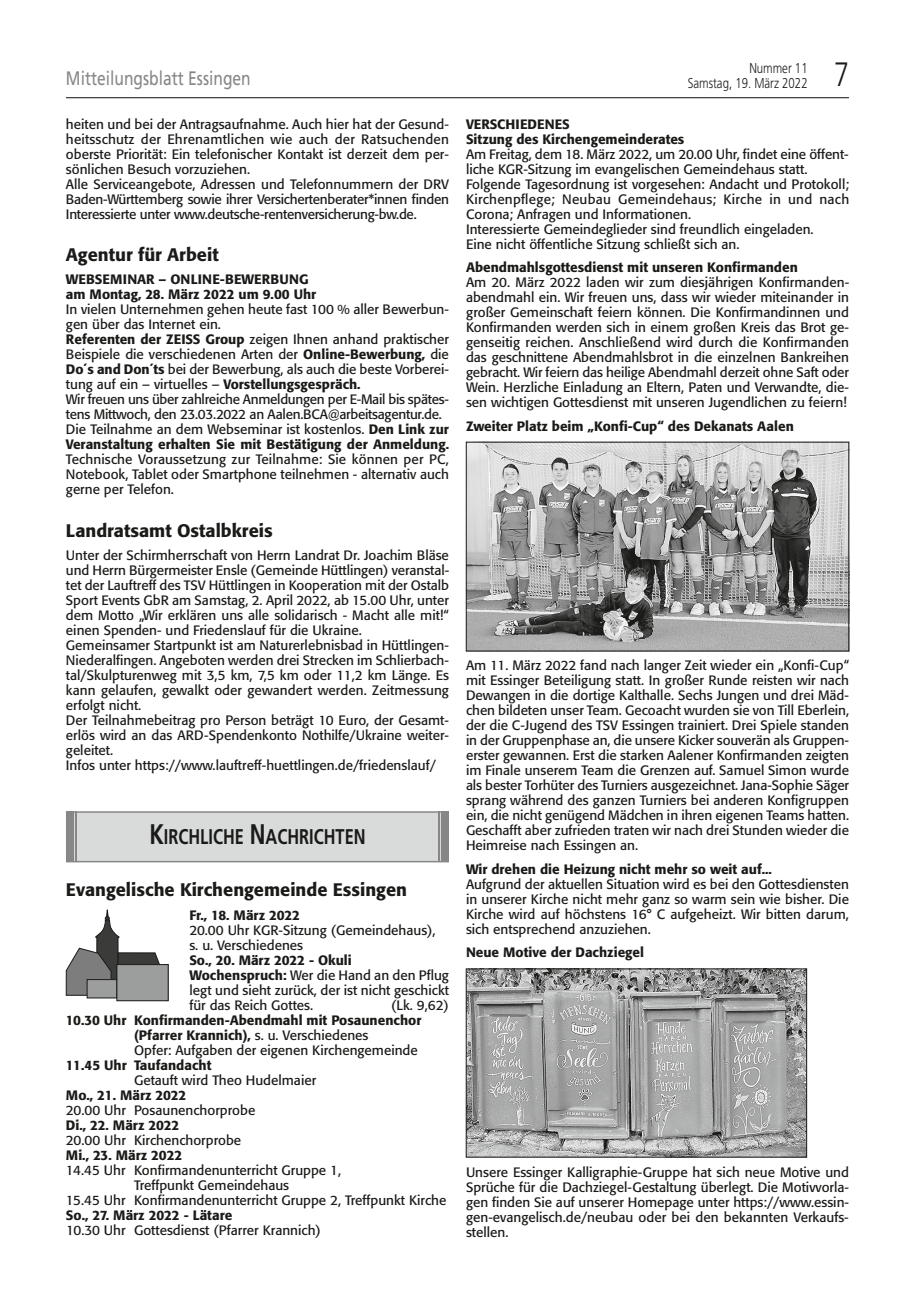
<style>
.page{position:relative;width:915px;height:1297px;background:#fff}
.page>*{position:absolute;margin:0;border:0;box-sizing:border-box;transform-origin:0 0}
.t1{font:300 33.75px "Frutiger";color:#1a1a18;scale:.8 1}
.t2{font:700 21.3px "Frutiger";color:#1a1a18;scale:.77 1}
.t3{font:19.5px "Frutiger";color:#868786;scale:.8 1}
.t4{font:500 18px "Formata";color:#1a1a18}
.t5{font:300 14.25px "Frutiger";color:#1a1a18;scale:.8 1}
.t6{font:13.5px/15px "Formata";color:#1a1a18}
.t7{font:500 13.5px/15px "Formata";color:#1a1a18}
.s1{font-weight:500}
.s2{font-size:28.35px}
.s3{font-weight:400}
</style>
<div class="page">
<hr style="left:66px;top:97px;width:782px;height:1px;background:#1a1a18">
<div style="left:67px;top:813px;width:380px;height:48px;background:#d9dada"></div>
<div style="left:66px;top:811px;width:383px;height:51px;border:2px solid #868786"></div>
<div style="left:441px;top:811px;width:8px;height:51px;background:#868786"></div>
<hr style="left:438px;top:811px;width:1px;height:51px;background:#868786">
<div style="left:66px;top:811px;width:7px;height:51px;background:#868786"></div>
<hr style="left:75px;top:811px;width:2px;height:51px;background:#868786">
<div style="left:117px;top:964px;width:51px;height:37px;background:#9c9d9d"></div>
<div style="left:117px;top:964px;width:51px;height:37px;border:1px solid #1a1a18"></div>
<svg style="left:66px;top:910px;width:97px;height:86px"></svg>
<img style="left:468px;top:444px;width:378px;height:205px">
<img style="left:468px;top:971px;width:336px;height:184px">
<div style="left:466px;top:969px;width:340px;height:188px;border:1px solid #1a1a18"></div>
<p class="t5" style="left:749px;top:60px;width:74px">Nummer 11</p>
<h3 class="t3" style="left:66px;top:66px;width:232px">Mitteilungsblatt Essingen</h3>
<p class="t5" style="left:687px;top:75px;width:151px">Samstag, 19. März 2022</p>
<h1 class="t1" style="left:833px;top:55px;width:20px">7</h1>
<p class="t6" style="left:66px;top:116px;width:384px">heiten und bei der Antragsaufnahme. Auch hier hat der Gesund&shy;heitsschutz der Ehrenamtlichen wie auch der Ratsuchenden oberste Priorität: Ein telefonischer Kontakt ist derzeit dem per&shy;sönlichen Besuch vorzuziehen.<br>Alle Serviceangebote, Adressen und Telefonnummern der DRV Baden-Württemberg sowie ihrer Versichertenberater*innen finden Interessierte unter www.deutsche-rentenversicherung-bw.de.</p>
<h3 class="t4" style="left:66px;top:244px;width:154px">Agentur für Arbeit</h3>
<p class="t7" style="left:66px;top:272px;width:252px">WEBSEMINAR – ONLINE-BEWERBUNG am Montag, 28. März 2022 um 9.00 Uhr</p>
<p class="t6" style="left:66px;top:302px;width:384px">In vielen Unternehmen gehen heute fast 100 % aller Bewerbun&shy;gen über das Internet ein.<br><span class="s1">Referenten der ZEISS Group</span> zeigen Ihnen anhand praktischer Beispiele die verschiedenen Arten der <span class="s1">Online-Bewerbung,</span> die <span class="s1">Do´s and Don´ts</span> bei der Bewerbung, als auch die beste Vorberei&shy;tung auf ein – virtuelles – <span class="s1">Vorstellungsgespräch.<br></span>Wir freuen uns über zahlreiche Anmeldungen per E-Mail bis spätes&shy;tens Mittwoch, den 23.03.2022 an Aalen.BCA@arbeitsagentur.de.<br>Die Teilnahme an dem Webseminar ist kostenlos. <span class="s1">Den Link zur Veranstaltung erhalten Sie mit Bestätigung der Anmeldung.</span></p>
<p class="t6" style="left:66px;top:452px;width:384px;text-align:justify">Technische Voraussetzung zur Teilnahme: Sie können per PC, Notebook, Tablet oder Smartphone teilnehmen - alternativ auch gerne per Telefon.</p>
<h3 class="t4" style="left:66px;top:519px;width:208px">Landratsamt Ostalbkreis</h3>
<p class="t6" style="left:66px;top:548px;width:384px">Unter der Schirmherrschaft von Herrn Landrat Dr. Joachim Bläse und Herrn Bürgermeister Ensle (Gemeinde Hüttlingen) veranstal&shy;tet der Lauftreff des TSV Hüttlingen in Kooperation mit der Ostalb Sport Events GbR am Samstag, 2. April 2022, ab 15.00 Uhr, unter dem Motto „Wir erklären uns alle solidarisch - Macht alle mit!“ einen Spenden- und Friedenslauf für die Ukraine.<br>Gemeinsamer Startpunkt ist am Naturerlebnisbad in Hüttlingen-Niederalfingen. Angeboten werden drei Strecken im Schlierbach&shy;tal/Skulpturenweg mit 3,5 km, 7,5 km oder 11,2 km Länge. Es kann gelaufen, gewalkt oder gewandert werden. Zeitmessung erfolgt nicht.<br>Der Teilnahmebeitrag pro Person beträgt 10 Euro, der Gesamt&shy;erlös wird an das ARD-Spendenkonto Nothilfe/Ukraine weiter&shy;geleitet.<br>Infos unter https://www.lauftreff-huettlingen.de/friedenslauf/</p>
<h2 class="t2" style="left:149px;top:824px;width:282px"><span class="s2">K</span>IRCHLICHE <span class="s2">N</span>ACHRICHTEN</h2>
<h3 class="t4" style="left:66px;top:879px;width:342px">Evangelische Kirchengemeinde Essingen</h3>
<p class="t7" style="left:189px;top:907px;width:112px">Fr., 18. März 2022</p>
<p class="t6" style="left:189px;top:922px;width:248px">20.00 Uhr KGR-Sitzung (Gemeindehaus), s. u. Verschiedenes</p>
<p class="t6" style="left:189px;top:952px;width:261px"><span class="s1">So., 20. März 2022 - Okuli<br>Wochenspruch:</span> Wer die Hand an den Pflug legt und sieht zurück, der ist nicht geschickt für das Reich Gottes.</p>
<p class="t6" style="left:391px;top:997px;width:59px">(Lk. 9,62)</p>
<p class="t7" style="left:134px;top:1012px;width:289px;text-indent:-68px">10.30 Uhr Konfirmanden-Abendmahl mit Posaunenchor (Pfarrer Krannich), <span class="s3">s. u. Verschiedenes<br>Opfer: Aufgaben der eigenen Kirchengemeinde</span></p>
<p class="t7" style="left:66px;top:1057px;width:147px">11.45 Uhr Taufandacht</p>
<p class="t6" style="left:134px;top:1072px;width:184px">Getauft wird Theo Hudelmaier</p>
<p class="t7" style="left:66px;top:1087px;width:122px">Mo., 21. März 2022</p>
<p class="t6" style="left:66px;top:1102px;width:191px">20.00 Uhr Posaunenchorprobe</p>
<p class="t7" style="left:66px;top:1117px;width:115px">Di., 22. März 2022</p>
<p class="t6" style="left:66px;top:1132px;width:177px">20.00 Uhr Kirchenchorprobe</p>
<p class="t7" style="left:66px;top:1147px;width:118px">Mi., 23. März 2022</p>
<p class="t6" style="left:66px;top:1162px;width:277px">14.45 Uhr Konfirmandenunterricht Gruppe 1,</p>
<p class="t6" style="left:134px;top:1177px;width:156px">Treffpunkt Gemeindehaus</p>
<p class="t6" style="left:66px;top:1192px;width:382px">15.45 Uhr Konfirmandenunterricht Gruppe 2, Treffpunkt Kirche</p>
<p class="t7" style="left:66px;top:1207px;width:168px">So., 27. März 2022 - Lätare</p>
<p class="t6" style="left:66px;top:1222px;width:256px">10.30 Uhr Gottesdienst (Pfarrer Krannich)</p>
<p class="t7" style="left:466px;top:116px;width:220px">VERSCHIEDENES<br>Sitzung des Kirchengemeinderates</p>
<p class="t6" style="left:466px;top:146px;width:384px">Am Freitag, dem 18. März 2022, um 20.00 Uhr, findet eine öffent&shy;liche KGR-Sitzung im evangelischen Gemeindehaus statt.<br>Folgende Tagesordnung ist vorgesehen: Andacht und Protokoll; Kirchenpflege; Neubau Gemeindehaus; Kirche in und nach Corona; Anfragen und Informationen.<br>Interessierte Gemeindeglieder sind freundlich eingeladen.<br>Eine nicht öffentliche Sitzung schließt sich an.</p>
<p class="t7" style="left:466px;top:260px;width:333px">Abendmahlsgottesdienst mit unseren Konfirmanden</p>
<p class="t6" style="left:466px;top:275px;width:384px;text-align:justify">Am 20. März 2022 laden wir zum diesjährigen Konfirmanden&shy;abendmahl ein. Wir freuen uns, dass wir wieder miteinander in großer Gemeinschaft feiern können. Die Konfirmandinnen und Konfirmanden werden sich in einem großen Kreis das Brot ge&shy;genseitig reichen. Anschließend wird durch die Konfirmanden das geschnittene Abendmahlsbrot in die einzelnen Bankreihen gebracht. Wir feiern das heilige Abendmahl derzeit ohne Saft oder Wein. Herzliche Einladung an Eltern, Paten und Verwandte, die&shy;sen wichtigen Gottesdienst mit unseren Jugendlichen zu feiern!</p>
<p class="t7" style="left:466px;top:418px;width:329px">Zweiter Platz beim „Konfi-Cup“ des Dekanats Aalen</p>
<p class="t6" style="left:466px;top:658px;width:384px;text-align:justify">Am 11. März 2022 fand nach langer Zeit wieder ein „Konfi-Cup“ mit Essinger Beteiligung statt. In großer Runde reisten wir nach Dewangen in die dortige Kalthalle. Sechs Jungen und drei Mäd&shy;chen bildeten unser Team. Gecoacht wurden sie von Till Eberlein, der die C-Jugend des TSV Essingen trainiert. Drei Spiele standen in der Gruppenphase an, die unsere Kicker souverän als Gruppen&shy;erster gewannen. Erst die starken Aalener Konfirmanden zeigten im Finale unserem Team die Grenzen auf. Samuel Simon wurde als bester Torhüter des Turniers ausgezeichnet. Jana-Sophie Säger sprang während des ganzen Turniers bei anderen Konfigruppen ein, die nicht genügend Mädchen in ihren eigenen Teams hatten.<br>Geschafft aber zufrieden traten wir nach drei Stunden wieder die Heimreise nach Essingen an.</p>
<p class="t7" style="left:466px;top:862px;width:307px">Wir drehen die Heizung nicht mehr so weit auf...</p>
<p class="t6" style="left:466px;top:877px;width:384px;text-align:justify">Aufgrund der aktuellen Situation wird es bei den Gottesdiensten in unserer Kirche nicht mehr ganz so warm sein wie bisher. Die Kirche wird auf höchstens 16° C aufgeheizt. Wir bitten darum, sich entsprechend anzuziehen.</p>
<p class="t7" style="left:466px;top:945px;width:179px">Neue Motive der Dachziegel</p>
<p class="t6" style="left:466px;top:1164px;width:384px;text-align:justify">Unsere Essinger Kalligraphie-Gruppe hat sich neue Motive und Sprüche für die Dachziegel-Gestaltung überlegt. Die Motivvorla&shy;gen finden Sie auf unserer Homepage unter https://www.essin&shy;gen-evangelisch.de/neubau oder bei den bekannten Verkaufs&shy;stellen.</p>
</div>
